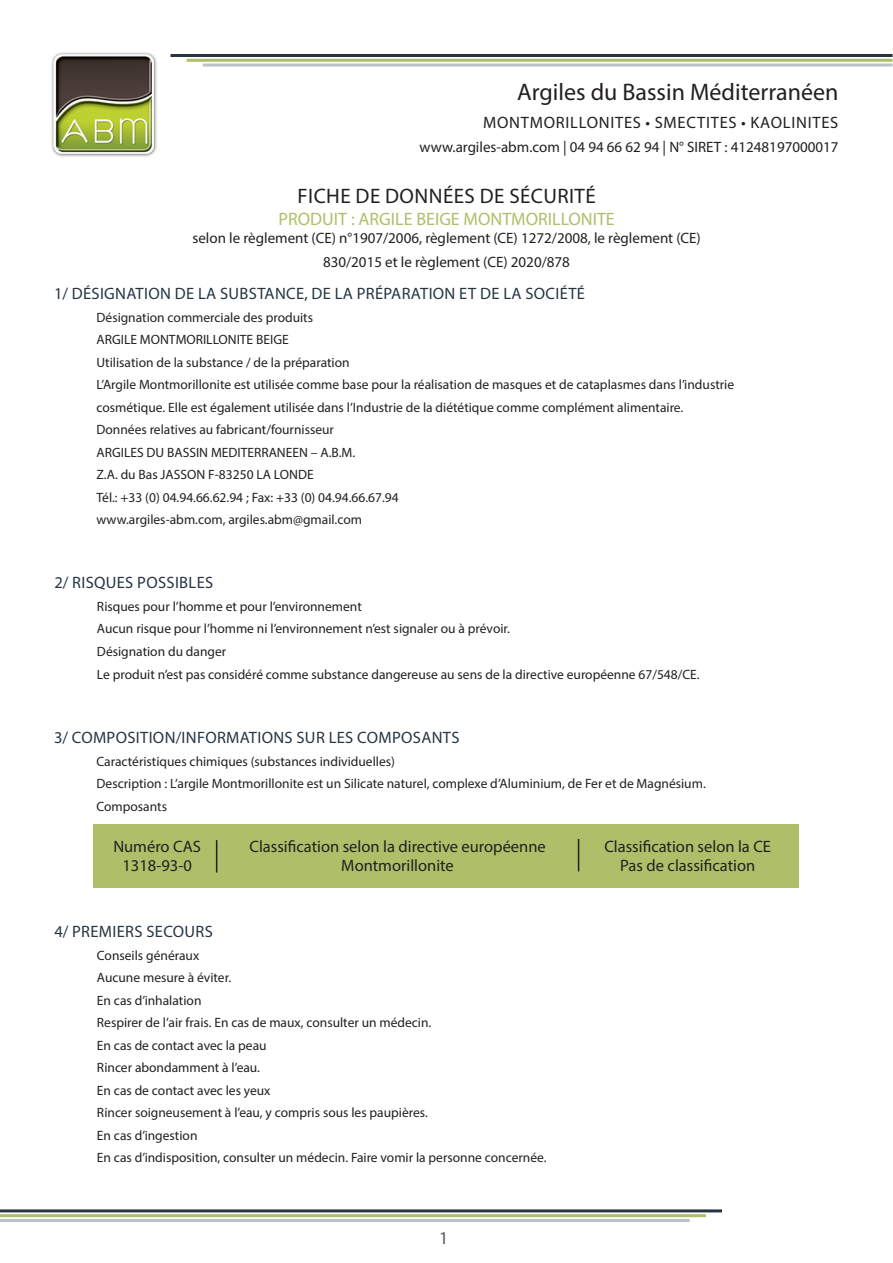
<style>
.page{position:relative;width:893px;height:1263px;background:#fff}
.page>*{position:absolute;margin:0;border:0;box-sizing:border-box;transform-origin:0 0}
.t1{font:24px "Myriad Pro";color:#231f20}
.t2{font:21px "Myriad Pro";letter-spacing:.02em;color:#231f20}
.t3{font:18px "Myriad Pro";color:#adc069}
.t4{font:18px "Myriad Pro";color:#57585a}
.t5{font:16.5px "Myriad Pro";letter-spacing:.02em;color:#273541}
.t6{font:16.5px "Myriad Pro";color:#231f20}
.t7{font:16.5px "Myriad Pro";letter-spacing:.045em;color:#231f20}
.t8{font:15px "Myriad Pro";color:#231f20}
.t9{font:13.5px/22.5px "Myriad Pro";color:#231f20}
</style>
<div class="page">
<hr style="left:0;top:1209px;width:722px;height:3px;background:#273541">
<hr style="left:0;top:1214px;width:706px;height:3px;background:#adc069">
<hr style="left:0;top:1219px;width:690px;height:3px;background:#bbc2c6">
<img style="left:51px;top:52px;width:106px;height:105px">
<hr style="left:171px;top:54px;width:721px;height:3px;background:#273541">
<hr style="left:187px;top:59px;width:705px;height:3px;background:#adc069">
<hr style="left:203px;top:64px;width:689px;height:3px;background:#bbc2c6">
<div style="left:93px;top:825px;width:706px;height:63px;background:#adc069"></div>
<hr style="left:216px;top:840px;width:1px;height:32px;background:#231f20">
<hr style="left:578px;top:839px;width:1px;height:32px;background:#231f20">
<h1 class="t1" style="left:517px;top:77px;width:323px">Argiles du Bassin Méditerranéen</h1>
<p class="t7" style="left:483px;top:113px;width:357px">MONTMORILLONITES • SMECTITES • KAOLINITES</p>
<p class="t8" style="left:420px;top:138px;width:420px">www.argiles-abm.com | 04 94 66 62 94 | N° SIRET : 41248197000017</p>
<p class="t2" style="left:298px;top:183px;width:300px">FICHE DE DONNÉES DE SÉCURITÉ</p>
<p class="t3" style="left:279px;top:208px;width:338px">PRODUIT : ARGILE BEIGE MONTMORILLONITE</p>
<p class="t8" style="left:193px;top:228px;width:510px">selon le règlement (CE) n°1907/2006, règlement (CE) 1272/2008, le règlement (CE)</p>
<p class="t5" style="left:54px;top:283px;width:533px">1/ DÉSIGNATION DE LA SUBSTANCE, DE LA PRÉPARATION ET DE LA SOCIÉTÉ</p>
<p class="t9" style="left:97px;top:306px;width:218px">Désignation commerciale des produits<br>ARGILE MONTMORILLONITE BEIGE</p>
<p class="t9" style="left:97px;top:351px;width:639px">Utilisation de la substance / de la préparation<br>L’Argile Montmorillonite est utilisée comme base pour la réalisation de masques et de cataplasmes dans l’industrie cosmétique. Elle est également utilisée dans l’Industrie de la diététique comme complément alimentaire.</p>
<p class="t9" style="left:97px;top:418px;width:304px">Données relatives au fabricant/fournisseur<br>ARGILES DU BASSIN MEDITERRANEEN – A.B.M.<br>Z.A. du Bas JASSON F-83250 LA LONDE<br>Tél.: +33 (0) 04.94.66.62.94 ; Fax: +33 (0) 04.94.66.67.94 www.argiles-abm.com, argiles.abm@gmail.com</p>
<p class="t8" style="left:323px;top:253px;width:248px">830/2015 et le règlement (CE) 2020/878</p>
<p class="t5" style="left:54px;top:573px;width:160px">2/ RISQUES POSSIBLES</p>
<p class="t9" style="left:97px;top:595px;width:415px">Risques pour l’homme et pour l’environnement<br>Aucun risque pour l’homme ni l’environnement n’est signaler ou à prévoir.</p>
<p class="t9" style="left:97px;top:640px;width:604px">Désignation du danger<br>Le produit n’est pas considéré comme substance dangereuse au sens de la directive européenne 67/548/CE.</p>
<p class="t5" style="left:54px;top:727px;width:407px">3/ COMPOSITION/INFORMATIONS SUR LES COMPOSANTS</p>
<p class="t9" style="left:97px;top:750px;width:611px">Caractéristiques chimiques (substances individuelles)<br>Description : L’argile Montmorillonite est un Silicate naturel, complexe d’Aluminium, de Fer et de Magnésium.</p>
<p class="t9" style="left:97px;top:795px;width:72px">Composants</p>
<p class="t6" style="left:113px;top:836px;width:89px">Numéro CAS</p>
<p class="t6" style="left:122px;top:856px;width:71px">1318-93-0</p>
<p class="t6" style="left:249px;top:836px;width:298px">Classification selon la directive européenne</p>
<p class="t6" style="left:341px;top:856px;width:114px">Montmorillonite</p>
<p class="t6" style="left:604px;top:836px;width:168px">Classification selon la CE</p>
<p class="t6" style="left:620px;top:856px;width:137px">Pas de classification</p>
<p class="t5" style="left:54px;top:921px;width:160px">4/ PREMIERS SECOURS</p>
<p class="t9" style="left:97px;top:944px;width:136px">Conseils généraux<br>Aucune mesure à éviter.</p>
<p class="t9" style="left:97px;top:989px;width:336px">En cas d’inhalation<br>Respirer de l’air frais. En cas de maux, consulter un médecin.</p>
<p class="t9" style="left:97px;top:1034px;width:332px">En cas de contact avec la peau<br>Rincer abondamment à l’eau.<br>En cas de contact avec les yeux<br>Rincer soigneusement à l’eau, y compris sous les paupières.</p>
<p class="t9" style="left:97px;top:1124px;width:451px">En cas d’ingestion<br>En cas d’indisposition, consulter un médecin. Faire vomir la personne concernée.</p>
<h3 class="t4" style="left:439px;top:1227px;width:11px">1</h3>
</div>
